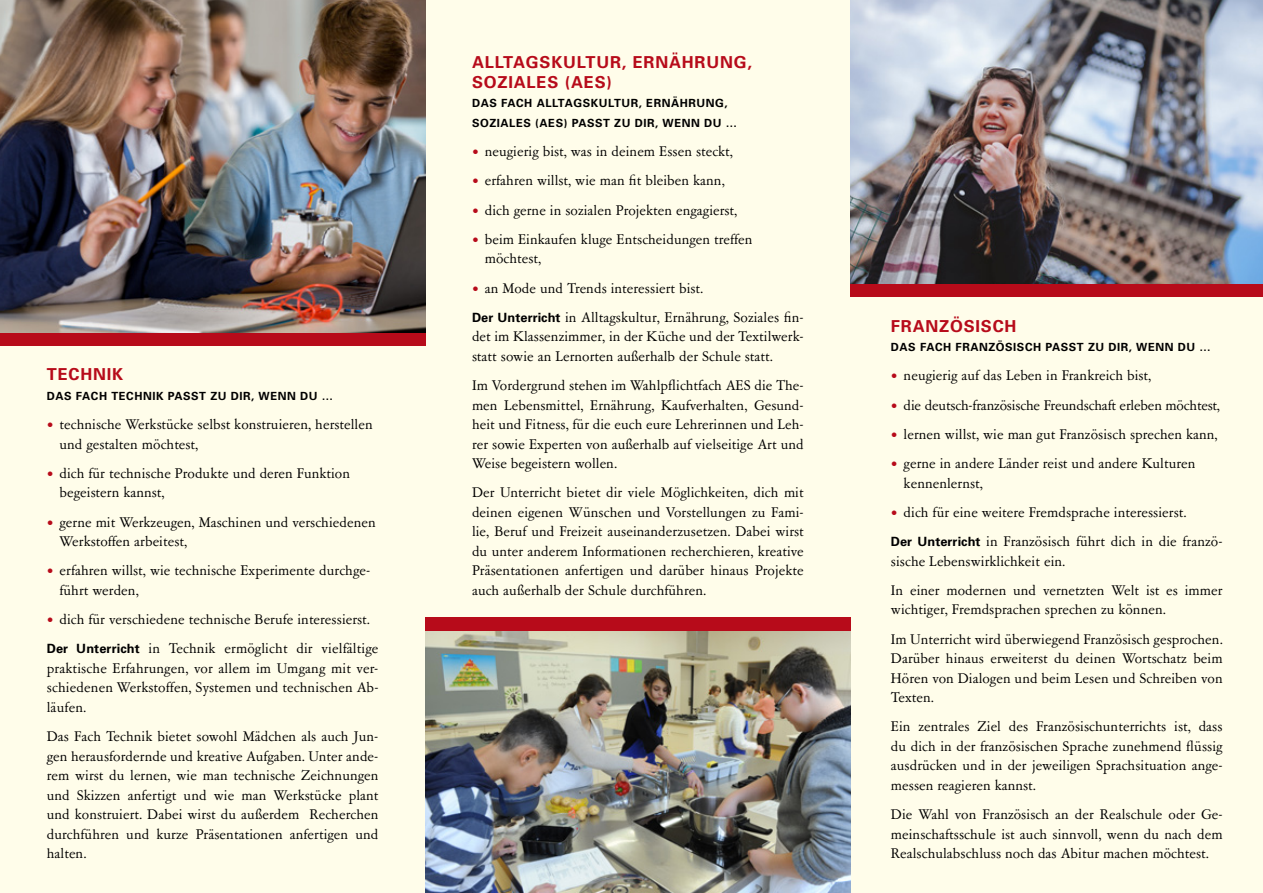
<style>
.page{position:relative;width:1263px;height:893px;background:#fffdea}
.page>*{position:absolute;margin:0;border:0;box-sizing:border-box;transform-origin:0 0}
.t1{font:700 16.5px/19.5px "Univers";letter-spacing:.05em;color:#b70b1a}
.t2{font:15.75px/19.5px "Garamont Amst SB";letter-spacing:.005em;color:#000}
.t3{font:700 11.25px/19.5px "Univers";letter-spacing:.05em;color:#000}
.s1{color:#b70b1a}
.s2{font-family:"Univers";font-weight:700;font-size:12.75px}
</style>
<div class="page">
<img style="left:0;top:0;width:425px;height:333px">
<img style="left:850px;top:0;width:413px;height:284px">
<div style="left:0;top:333px;width:425px;height:13px;background:#b70b1a"></div>
<div style="left:850px;top:284px;width:413px;height:13px;background:#b70b1a"></div>
<img style="left:425px;top:631px;width:425px;height:262px">
<div style="left:425px;top:617px;width:425px;height:14px;background:#b70b1a"></div>
<p class="t1" style="left:47px;top:364px;width:78px">TECHNIK</p>
<p class="t3" style="left:47px;top:386px;width:288px">DAS FACH TECHNIK PASST ZU DIR, WENN DU …</p>
<p class="t2" style="left:60px;top:415px;width:315px;text-indent:-13px"><span class="s1">•</span> technische Werkstücke selbst konstruieren, herstellen und gestalten möchtest,</p>
<p class="t2" style="left:60px;top:464px;width:292px;text-indent:-13px"><span class="s1">•</span> dich für technische Produkte und deren Funktion begeistern kannst,</p>
<p class="t2" style="left:60px;top:513px;width:318px;text-indent:-13px"><span class="s1">•</span> gerne mit Werkzeugen, Maschinen und verschiedenen<br>Werkstoffen arbeitest,</p>
<p class="t2" style="left:60px;top:561px;width:312px;text-indent:-13px"><span class="s1">•</span> erfahren willst, wie technische Experimente durchge&shy;führt werden,</p>
<p class="t2" style="left:47px;top:605px;width:333px;line-height:29.2px"><span class="s1">•</span> dich für verschiedene technische Berufe interessierst.<br><span class="s2">Der Unterricht</span> in Technik ermöglicht dir vielfältige</p>
<p class="t2" style="left:47px;top:659px;width:333px;text-align:justify">praktische Erfahrungen, vor allem im Umgang mit ver&shy;schiedenen Werkstoffen, Systemen und technischen Ab&shy;läufen.</p>
<p class="t2" style="left:47px;top:727px;width:333px;text-align:justify">Das Fach Technik bietet sowohl Mädchen als auch Jun&shy;gen herausfordernde und kreative Aufgaben. Unter ande&shy;rem wirst du lernen, wie man technische Zeichnungen und Skizzen anfertigt und wie man Werkstücke plant und konstruiert. Dabei wirst du außerdem Recherchen durchführen und kurze Präsentationen anfertigen und halten.</p>
<p class="t1" style="left:472px;top:52px;width:281px">ALLTAGSKULTUR, ERNÄHRUNG,<br>SOZIALES (AES)</p>
<p class="t3" style="left:472px;top:93px;width:267px">DAS FACH ALLTAGSKULTUR, ERNÄHRUNG,<br>SOZIALES (AES) PASST ZU DIR, WENN DU …</p>
<p class="t2" style="left:472px;top:142px;width:263px"><span class="s1">•</span> neugierig bist, was in deinem Essen steckt,</p>
<p class="t2" style="left:472px;top:171px;width:254px"><span class="s1">•</span> erfahren willst, wie man fit bleiben kann,</p>
<p class="t2" style="left:472px;top:201px;width:267px"><span class="s1">•</span> dich gerne in sozialen Projekten engagierst,</p>
<p class="t2" style="left:485px;top:230px;width:269px;text-indent:-13px"><span class="s1">•</span> beim Einkaufen kluge Entscheidungen treffen möchtest,</p>
<p class="t2" style="left:472px;top:274px;width:333px;line-height:29.2px"><span class="s1">•</span> an Mode und Trends interessiert bist.<br><span class="s2">Der Unterricht</span> in Alltagskultur, Ernährung, Soziales fin-</p>
<p class="t2" style="left:472px;top:327px;width:333px">det im Klassenzimmer, in der Küche und der Textilwerk&shy;statt sowie an Lernorten außerhalb der Schule statt.</p>
<p class="t2" style="left:472px;top:376px;width:333px;text-align:justify">Im Vordergrund stehen im Wahlpflichtfach AES die The&shy;men Lebensmittel, Ernährung, Kaufverhalten, Gesund&shy;heit und Fitness, für die euch eure Lehrerinnen und Leh&shy;rer sowie Experten von außerhalb auf vielseitige Art und Weise begeistern wollen.</p>
<p class="t2" style="left:472px;top:483px;width:333px;text-align:justify">Der Unterricht bietet dir viele Möglichkeiten, dich mit deinen eigenen Wünschen und Vorstellungen zu Fami&shy;lie, Beruf und Freizeit auseinanderzusetzen. Dabei wirst du unter anderem Informationen recherchieren, kreative Präsentationen anfertigen und darüber hinaus Projekte auch außerhalb der Schule durchführen.</p>
<p class="t1" style="left:891px;top:315px;width:127px">FRANZÖSISCH</p>
<p class="t3" style="left:891px;top:337px;width:321px">DAS FACH FRANZÖSISCH PASST ZU DIR, WENN DU …</p>
<p class="t2" style="left:891px;top:366px;width:262px"><span class="s1">•</span> neugierig auf das Leben in Frankreich bist,</p>
<p class="t2" style="left:891px;top:396px;width:331px"><span class="s1">•</span> die deutsch-französische Freundschaft erleben möchtest,</p>
<p class="t2" style="left:891px;top:425px;width:328px"><span class="s1">•</span> lernen willst, wie man gut Französisch sprechen kann,</p>
<p class="t2" style="left:904px;top:454px;width:293px;text-indent:-13px"><span class="s1">•</span> gerne in andere Länder reist und andere Kulturen kennenlernst,</p>
<p class="t2" style="left:891px;top:498px;width:333px;line-height:29.2px"><span class="s1">•</span> dich für eine weitere Fremdsprache interessierst.<br><span class="s2">Der Unterricht</span> in Französisch führt dich in die franzö-</p>
<p class="t2" style="left:891px;top:547px;width:333px;line-height:29.2px">sische Lebenswirklichkeit ein.<br>In einer modernen und vernetzten Welt ist es immer</p>
<p class="t2" style="left:891px;top:596px;width:333px;line-height:29.2px">wichtiger, Fremdsprachen sprechen zu können.<br>Im Unterricht wird überwiegend Französisch gesprochen.</p>
<p class="t2" style="left:891px;top:649px;width:333px;text-align:justify">Darüber hinaus erweiterst du deinen Wortschatz beim Hören von Dialogen und beim Lesen und Schreiben von Texten.</p>
<p class="t2" style="left:891px;top:717px;width:333px;text-align:justify">Ein zentrales Ziel des Französischunterrichts ist, dass du dich in der französischen Sprache zunehmend flüssig ausdrücken und in der jeweiligen Sprachsituation ange&shy;messen reagieren kannst.</p>
<p class="t2" style="left:891px;top:805px;width:333px;text-align:justify">Die Wahl von Französisch an der Realschule oder Ge&shy;meinschaftsschule ist auch sinnvoll, wenn du nach dem Realschulabschluss noch das Abitur machen möchtest.</p>
</div>
